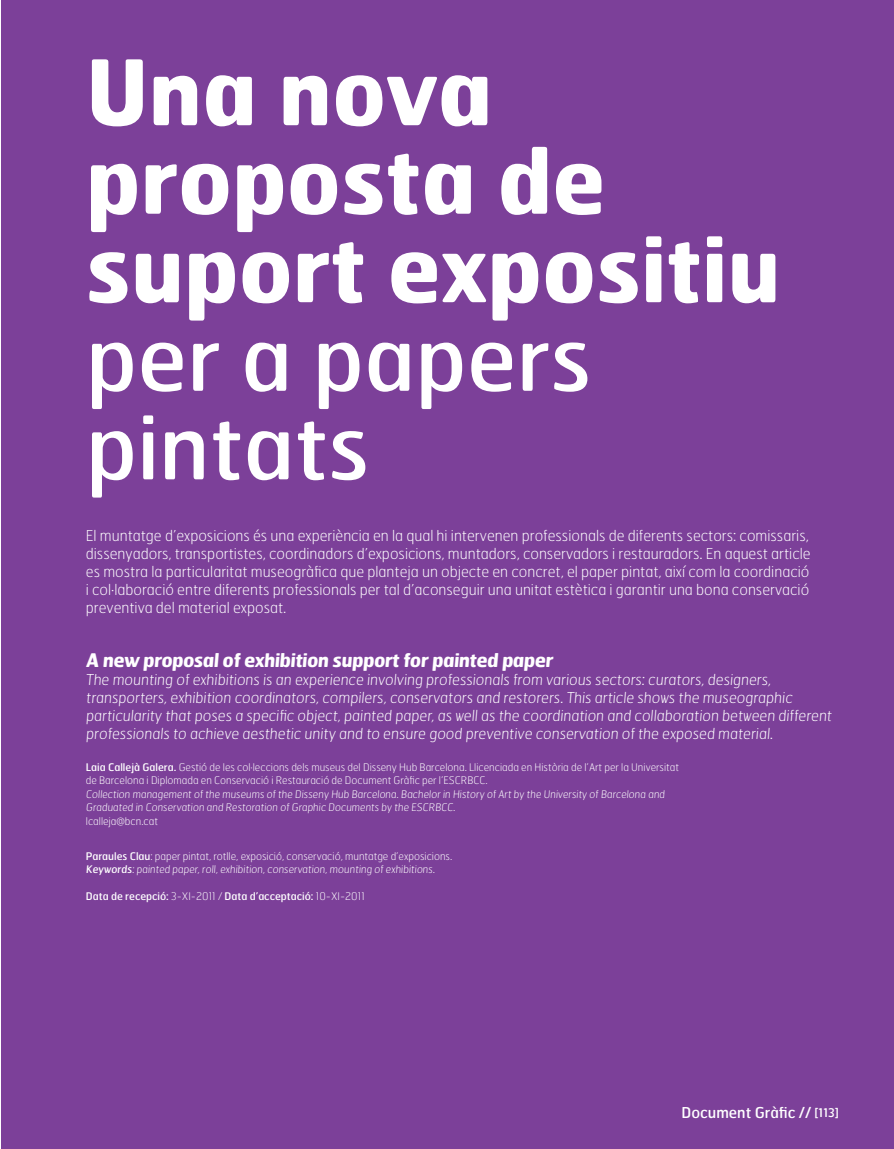
<style>
.page{position:relative;width:894px;height:1149px;background:#fff}
.page>*{position:absolute;margin:0;border:0;box-sizing:border-box;transform-origin:0 0}
.Titular_top{font:700 90px/88.5px "Hermes";color:#fff}
.Titular_bottom{font:87.3px/88.5px "Hermes";color:#fff}
.Titular_ingles{font:700 18.75px "Hermes";color:#fff}
.Abstracte_articulo{font:100 15px/18px "Hermes";color:#fff}
.Titular_ingles-2{font:100 15px/18px "Hermes";color:#fff}
.t1{font:15px "Hermes";color:#fff}
.t2{font:100 10.5px/13.5px "Hermes";color:#fff}
.t3{font:10.5px "Hermes";color:#fff}
.s1{font-weight:400}
.s2{font-weight:100}
.s3{font-size:12px}
</style>
<div class="page">
<div style="left:1px;top:0;width:893px;height:1149px;background:#7c4099"></div>
<p class="Titular_top" style="left:86px;top:45px;width:696px">Una nova proposta de suport expositiu</p>
<p class="Titular_bottom" style="left:86px;top:312px;width:507px">per a papers pintats</p>
<p class="Abstracte_articulo" style="left:86px;top:526px;width:726px">El muntatge d’exposicions és una experiència en la qual hi intervenen professionals de diferents sectors: comissaris, dissenyadors, transportistes, coordinadors d’exposicions, muntadors, conservadors i restauradors. En aquest article es mostra la particularitat museogràfica que planteja un objecte en concret, el paper pintat, així com la coordinació i col·laboració entre diferents professionals per tal d’aconseguir una unitat estètica i garantir una bona conservació preventiva del material exposat.</p>
<p class="Titular_ingles" style="left:86px;top:648px;width:470px">A new proposal of exhibition support for painted paper</p>
<p class="Titular_ingles-2" style="left:86px;top:670px;width:749px">The mounting of exhibitions is an experience involving professionals from various sectors: curators, designers, transporters, exhibition coordinators, compilers, conservators and restorers. This article shows the museographic particularity that poses a specific object, painted paper, as well as the coordination and collaboration between different professionals to achieve aesthetic unity and to ensure good preventive conservation of the exposed material.</p>
<p class="t2" style="left:86px;top:760px;width:594px"><span class="s1">Laia Callejà Galera.</span> Gestió de les col·leccions dels museus del Disseny Hub Barcelona. Llicenciada en Història de l’Art per la Universitat de Barcelona i Diplomada en Conservació i Restauració de Document Gràfic per l’ESCRBCC.</p>
<p class="t2" style="left:86px;top:787px;width:581px">Collection management of the museums of the Disseny Hub Barcelona. Bachelor in History of Art by the University of Barcelona and<br>Graduated in Conservation and Restoration of Graphic Documents by the ESCRBCC.</p>
<p class="t2" style="left:86px;top:814px;width:74px">lcalleja@bcn.cat</p>
<p class="t2" style="left:86px;top:849px;width:368px"><span class="s1">Paraules Clau</span>: paper pintat, rotlle, exposició, conservació, muntatge d’exposicions.</p>
<p class="t2" style="left:86px;top:862px;width:351px"><span class="s1">Keywords</span>: painted paper, roll, exhibition, conservation, mounting of exhibitions.</p>
<p class="t3" style="left:86px;top:889px;width:280px">Data de recepció: <span class="s2">3-XI-2011 /</span> Data d’acceptació: <span class="s2">10-XI-2011</span></p>
<h3 class="t1" style="left:681px;top:1103px;width:159px">Document Gràfic // <span class="s3">[113]</span></h3>
</div>
